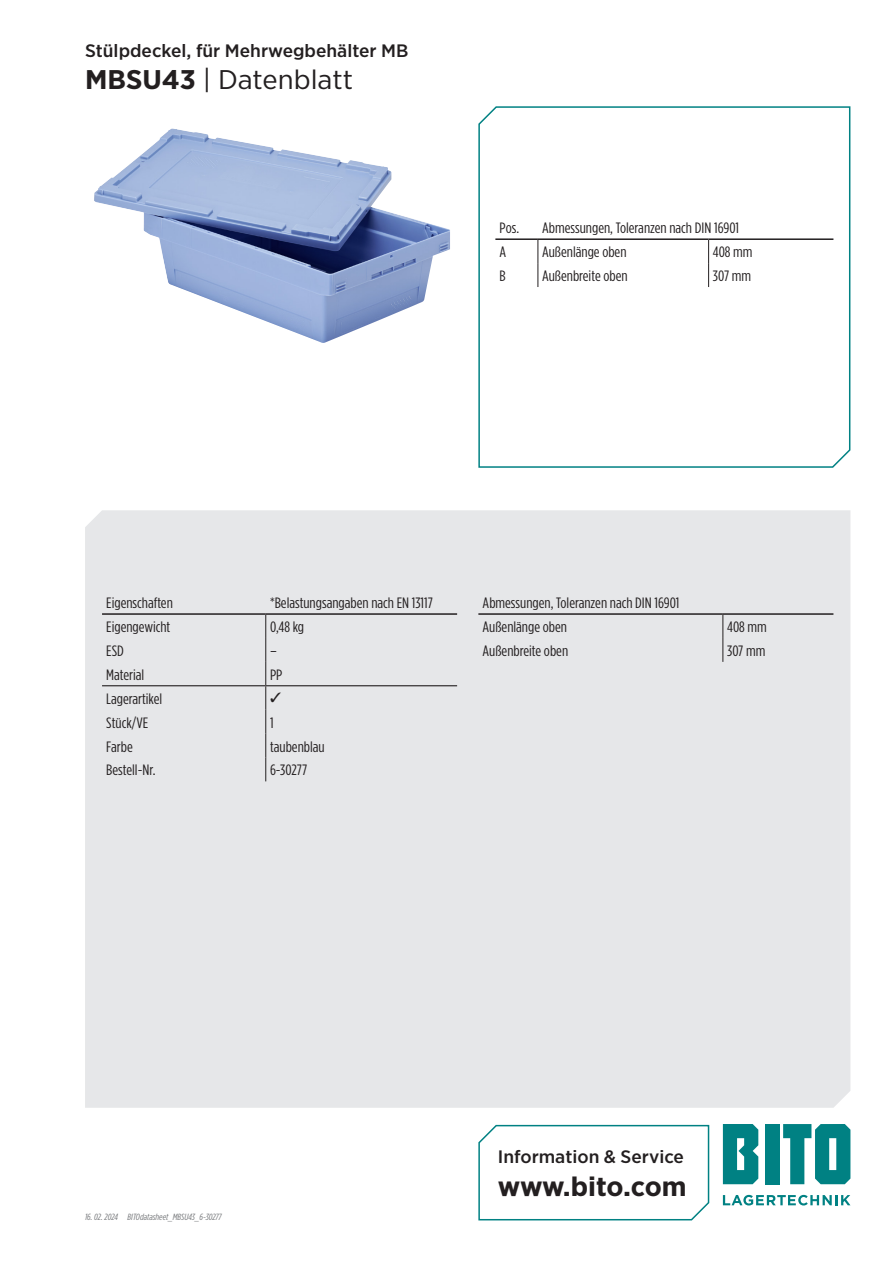
<style>
.page{position:relative;width:893px;height:1263px;background:#fff}
.page>*{position:absolute;margin:0;border:0;box-sizing:border-box;transform-origin:0 0}
.Datenblatt_Überschri{font:27px "Gotham Narrow";color:#231f20;scale:1.1 1}
.t1{font:700 27px "Gotham Narrow";letter-spacing:-.015em;color:#231f20;scale:1.1 1}
.Datenblatt_Überschri-2{font:500 18px "Gotham Narrow";color:#231f20;scale:1.1 1}
.t2{font:15px "Gotham Condensed";color:#231f20;scale:1.1 1}
.Dateiname{font:italic 9px "Gotham Condensed";letter-spacing:-.005em;color:#76787b;scale:1.1 1}
.s1{font-weight:700}
</style>
<div class="page">
<div style="left:85px;top:510px;width:765px;height:598px;background:#e6e7e9"></div>
<svg style="left:723px;top:1195px;width:127px;height:10px"></svg>
<div style="left:765px;top:1124px;width:15px;height:60px;background:#008183"></div>
<svg style="left:723px;top:1124px;width:35px;height:60px;background:#1e8f91"></svg>
<svg style="left:783px;top:1124px;width:67px;height:60px"></svg>
<svg style="left:478px;top:1124px;width:232px;height:97px"></svg>
<svg style="left:478px;top:106px;width:373px;height:362px"></svg>
<hr style="left:102px;top:613px;width:164px;height:2px;background:#231f20">
<hr style="left:266px;top:613px;width:191px;height:2px;background:#231f20">
<hr style="left:102px;top:685px;width:164px;height:1px;background:#231f20">
<hr style="left:266px;top:685px;width:191px;height:1px;background:#231f20">
<hr style="left:478px;top:613px;width:245px;height:2px;background:#231f20">
<hr style="left:723px;top:613px;width:110px;height:2px;background:#231f20">
<svg style="left:722px;top:615px;width:1px;height:47px"></svg>
<img style="left:94px;top:128px;width:356px;height:215px">
<hr style="left:495px;top:238px;width:43px;height:2px;background:#231f20">
<hr style="left:538px;top:238px;width:171px;height:2px;background:#231f20">
<hr style="left:709px;top:238px;width:124px;height:2px;background:#231f20">
<svg style="left:537px;top:240px;width:1px;height:47px"></svg>
<svg style="left:708px;top:240px;width:1px;height:47px"></svg>
<svg style="left:265px;top:615px;width:16px;height:166px;background:#d8d9db"></svg>
<p class="Datenblatt_Überschri-2" style="left:85px;top:39px;width:295px">Stülpdeckel, für Mehrwegbehälter MB</p>
<p class="Datenblatt_Überschri" style="left:85px;top:63px;width:245px"><span class="s1">MBSU43</span> | Datenblatt</p>
<p class="t2" style="left:500px;top:219px;width:19px">Pos.</p>
<p class="t2" style="left:542px;top:219px;width:180px">Abmessungen, Toleranzen nach DIN 16901</p>
<p class="t2" style="left:500px;top:243px;width:8px">A</p>
<p class="t2" style="left:542px;top:243px;width:78px">Außenlänge oben</p>
<p class="t2" style="left:713px;top:243px;width:38px">408 mm</p>
<p class="t2" style="left:500px;top:267px;width:7px">B</p>
<p class="t2" style="left:542px;top:267px;width:79px">Außenbreite oben</p>
<p class="t2" style="left:713px;top:267px;width:36px">307 mm</p>
<p class="t2" style="left:106px;top:594px;width:62px">Eigenschaften</p>
<p class="t2" style="left:270px;top:594px;width:150px">*Belastungsangaben nach EN 13117</p>
<p class="t2" style="left:106px;top:618px;width:60px">Eigengewicht</p>
<p class="t2" style="left:270px;top:618px;width:33px">0,48 kg</p>
<p class="t2" style="left:106px;top:642px;width:17px">ESD</p>
<p class="t2" style="left:270px;top:642px;width:8px">–</p>
<p class="t2" style="left:106px;top:666px;width:36px">Material</p>
<p class="t2" style="left:270px;top:666px;width:13px">PP</p>
<p class="t2" style="left:106px;top:690px;width:52px">Lagerartikel</p>
<p class="t2" style="left:106px;top:714px;width:40px">Stück/VE</p>
<p class="t2" style="left:270px;top:714px;width:5px">1</p>
<p class="t2" style="left:106px;top:738px;width:26px">Farbe</p>
<p class="t2" style="left:270px;top:738px;width:51px">taubenblau</p>
<p class="t2" style="left:106px;top:762px;width:46px">Bestell-Nr.</p>
<p class="t2" style="left:270px;top:762px;width:35px">6-30277</p>
<p class="t2" style="left:483px;top:594px;width:180px">Abmessungen, Toleranzen nach DIN 16901</p>
<p class="t2" style="left:483px;top:618px;width:78px">Außenlänge oben</p>
<p class="t2" style="left:727px;top:618px;width:38px">408 mm</p>
<p class="t2" style="left:483px;top:642px;width:79px">Außenbreite oben</p>
<p class="t2" style="left:727px;top:642px;width:36px">307 mm</p>
<p class="Dateiname" style="left:85px;top:1212px;width:31px">16. 02. 2024</p>
<p class="Dateiname" style="left:128px;top:1212px;width:87px">BITOdatasheet_MBSU43_6-30277</p>
<p class="Datenblatt_Überschri-2" style="left:498px;top:1145px;width:171px">Information &amp; Service</p>
<h1 class="t1" style="left:498px;top:1169px;width:173px">www.bito.com</h1>
</div>
